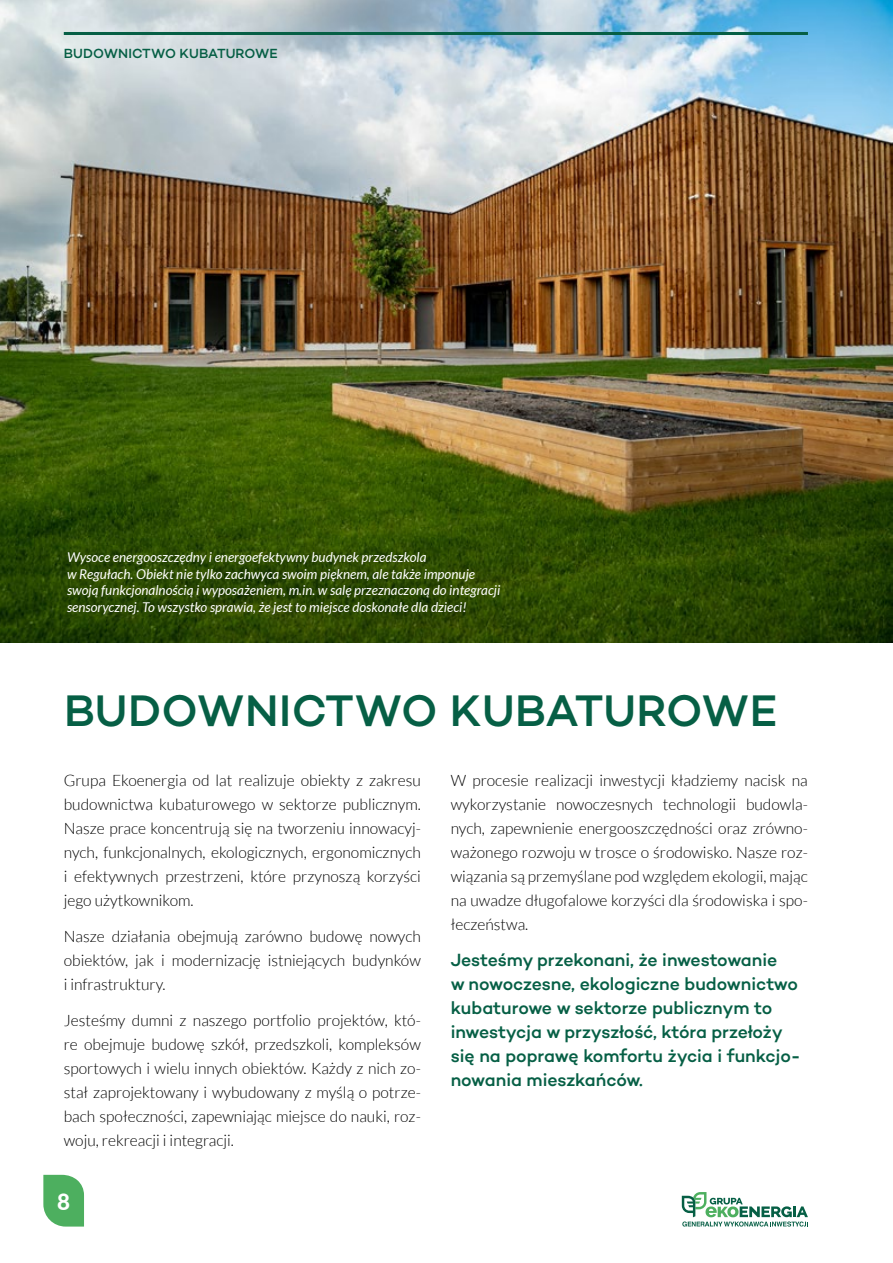
<style>
.page{position:relative;width:893px;height:1263px;background:#fff}
.page>*{position:absolute;margin:0;border:0;box-sizing:border-box;transform-origin:0 0}
.t1{font:500 45px "Campton";letter-spacing:.01em;color:#065f45}
.t2{font:800 22.5px "Lato";color:#fff}
.t3{font:500 18px/24px "Campton";letter-spacing:-.005em;color:#065f45}
.t4{font:300 15.75px/24px "Lato";color:#000;text-align:justify}
.t5{font:italic 13.5px/16.5px "Lato";color:#fff}
.t6{font:500 13.5px "Campton";letter-spacing:.01em;color:#065f45}
</style>
<div class="page">
<svg style="left:682px;top:1192px;width:126px;height:34px"></svg>
<img style="left:0;top:0;width:893px;height:642px">
<hr style="left:64px;top:32px;width:744px;height:3px;background:#065f45">
<svg style="left:43px;top:1175px;width:41px;height:51px;background:#5eb66e"></svg>
<p class="t6" style="left:64px;top:44px;width:216px">Budownictwo kubaturowe</p>
<p class="t5" style="left:67px;top:549px;width:435px">Wysoce energooszczędny i energoefektywny budynek przedszkola<br>w Regułach. Obiekt nie tylko zachwyca swoim pięknem, ale także imponuje swoją funkcjonalnością i wyposażeniem, m.in. w salę przeznaczoną do integracji sensorycznej. To wszystko sprawia, że jest to miejsce doskonałe dla dzieci!</p>
<h1 class="t1" style="left:64px;top:682px;width:715px">Budownictwo kubaturowe</h1>
<p class="t4" style="left:64px;top:768px;width:359px">Grupa Ekoenergia od lat realizuje obiekty z zakresu budownictwa kubaturowego w sektorze publicznym.<br>Nasze prace koncentrują się na tworzeniu innowacyj&shy;nych, funkcjonalnych, ekologicznych, ergonomicznych i efektywnych przestrzeni, które przynoszą korzyści jego użytkownikom.</p>
<p class="t4" style="left:64px;top:924px;width:359px">Nasze działania obejmują zarówno budowę nowych obiektów, jak i modernizację istniejących budynków i infrastruktury.</p>
<p class="t4" style="left:64px;top:1008px;width:359px">Jesteśmy dumni z naszego portfolio projektów, któ&shy;re obejmuje budowę szkół, przedszkoli, kompleksów sportowych i wielu innych obiektów. Każdy z nich zo&shy;stał zaprojektowany i wybudowany z myślą o potrze&shy;bach społeczności, zapewniając miejsce do nauki, roz&shy;woju, rekreacji i integracji.</p>
<h2 class="t2" style="left:57px;top:1185px;width:14px">8</h2>
<p class="t4" style="left:451px;top:768px;width:359px">W procesie realizacji inwestycji kładziemy nacisk na wykorzystanie nowoczesnych technologii budowla&shy;nych, zapewnienie energooszczędności oraz zrówno&shy;ważonego rozwoju w trosce o środowisko. Nasze roz&shy;wiązania są przemyślane pod względem ekologii, mając na uwadze długofalowe korzyści dla środowiska i spo&shy;łeczeństwa.</p>
<p class="t3" style="left:451px;top:947px;width:352px">Jesteśmy przekonani, że inwestowanie<br>w nowoczesne, ekologiczne budownictwo kubaturowe w sektorze publicznym to inwestycja w przyszłość, która przełoży się na poprawę komfortu życia i funkcjo&shy;nowania mieszkańców.</p>
</div>
